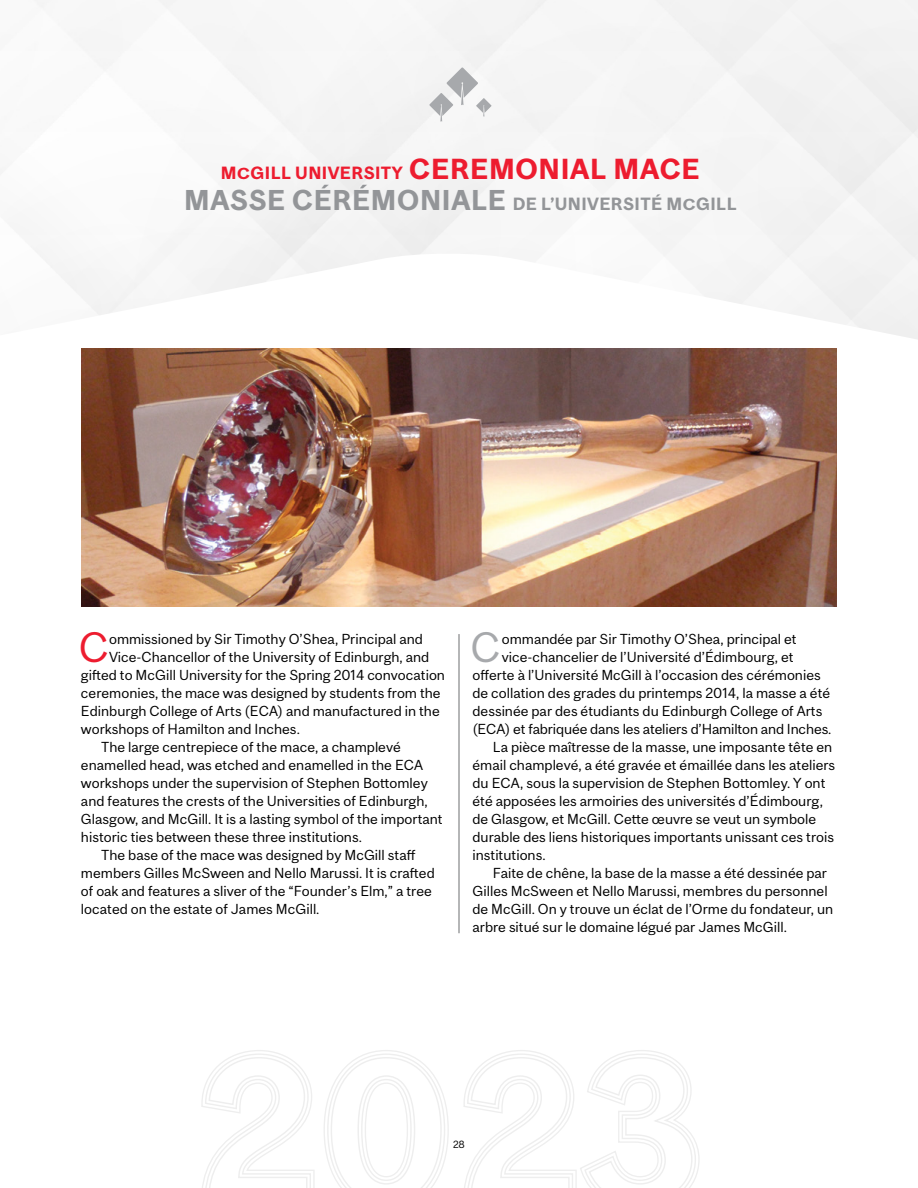
<style>
.page{position:relative;width:918px;height:1188px;background:#fff}
.page>*{position:absolute;margin:0;border:0;box-sizing:border-box;transform-origin:0 0}
.t1{font:39.6px "Mc Gill Sans";color:#ed1c2f}
.t2{font:39.6px "Mc Gill Sans";color:#a7a9ac}
.t3{font:700 16.5px "Mc Gill Sans";letter-spacing:.025em;color:#939598}
.t4{font:700 16.5px "Mc Gill Sans";letter-spacing:.025em;color:#ed1c2f}
.t5{font:13.5px "Mc Gill Sans";color:#000}
.t6{font:9.75px "Mc Gill Sans";color:#000}
.s1{font-size:14.85px}
.s2{font-size:27px}
.s3{font-size:26.7px}
</style>
<div class="page">
<svg style="left:429px;top:68px;width:63px;height:54px"></svg>
<svg style="left:0;top:252px;width:918px;height:97px"></svg>
<hr style="left:459px;top:634px;width:1px;height:299px;background:#6d6e71">
<img style="left:81px;top:349px;width:756px;height:257px">
<svg style="left:201px;top:1050px;width:114px;height:138px"></svg>
<svg style="left:464px;top:1050px;width:236px;height:138px"></svg>
<svg style="left:324px;top:1050px;width:125px;height:138px"></svg>
<div style="left:365px;top:1082px;width:43px;height:95px;border:1px solid #000;border-radius:50%"></div>
<p class="t4" style="left:221px;top:162px;width:480px">M<span class="s1">C</span>GILL UNIVERSITY <span class="s2">CEREMONIAL MACE</span></p>
<p class="t3" style="left:184px;top:194px;width:554px"><span class="s3">MASSE CÉRÉMONIALE</span> DE L’UNIVERSITÉ M<span class="s1">C</span>GILL</p>
<h1 class="t1" style="left:79px;top:623px;width:32px">C</h1>
<p class="t5" style="left:109px;top:631px;width:315px">ommissioned by Sir Timothy O’Shea, Principal and</p>
<p class="t5" style="left:109px;top:649px;width:322px">Vice-Chancellor of the University of Edinburgh, and</p>
<p class="t5" style="left:81px;top:667px;width:366px">gifted to McGill University for the Spring 2014 convocation</p>
<p class="t5" style="left:81px;top:685px;width:361px">ceremonies, the mace was designed by students from the</p>
<p class="t5" style="left:81px;top:703px;width:360px">Edinburgh College of Arts (ECA) and manufactured in the</p>
<p class="t5" style="left:81px;top:721px;width:220px">workshops of Hamilton and Inches.</p>
<p class="t5" style="left:101px;top:739px;width:301px">The large centrepiece of the mace, a champlevé</p>
<p class="t5" style="left:81px;top:757px;width:344px">enamelled head, was etched and enamelled in the ECA</p>
<p class="t5" style="left:81px;top:775px;width:348px">workshops under the supervision of Stephen Bottomley</p>
<p class="t5" style="left:81px;top:793px;width:348px">and features the crests of the Universities of Edinburgh,</p>
<p class="t5" style="left:81px;top:811px;width:363px">Glasgow, and McGill. It is a lasting symbol of the important</p>
<p class="t5" style="left:81px;top:829px;width:283px">historic ties between these three institutions.</p>
<p class="t5" style="left:101px;top:847px;width:316px">The base of the mace was designed by McGill staff</p>
<p class="t5" style="left:81px;top:865px;width:355px">members Gilles McSween and Nello Marussi. It is crafted</p>
<p class="t5" style="left:81px;top:883px;width:352px">of oak and features a sliver of the “Founder’s Elm,” a tree</p>
<p class="t5" style="left:81px;top:901px;width:240px">located on the estate of James McGill.</p>
<h1 class="t2" style="left:470px;top:623px;width:32px">C</h1>
<p class="t5" style="left:502px;top:631px;width:296px">ommandée par Sir Timothy O’Shea, principal et</p>
<p class="t5" style="left:502px;top:649px;width:293px">vice-chancelier de l’Université d’Édimbourg, et</p>
<p class="t5" style="left:472px;top:667px;width:350px">offerte à l’Université McGill à l’occasion des cérémonies</p>
<p class="t5" style="left:472px;top:685px;width:359px">de collation des grades du printemps 2014, la masse a été</p>
<p class="t5" style="left:472px;top:703px;width:351px">dessinée par des étudiants du Edinburgh College of Arts</p>
<p class="t5" style="left:472px;top:721px;width:361px">(ECA) et fabriquée dans les ateliers d’Hamilton and Inches.</p>
<p class="t5" style="left:493px;top:739px;width:341px">La pièce maîtresse de la masse, une imposante tête en</p>
<p class="t5" style="left:472px;top:757px;width:364px">émail champlevé, a été gravée et émaillée dans les ateliers</p>
<p class="t5" style="left:472px;top:775px;width:355px">du ECA, sous la supervision de Stephen Bottomley. Y ont</p>
<p class="t5" style="left:472px;top:793px;width:352px">été apposées les armoiries des universités d’Édimbourg,</p>
<p class="t5" style="left:472px;top:811px;width:345px">de Glasgow, et McGill. Cette œuvre se veut un symbole</p>
<p class="t5" style="left:472px;top:829px;width:363px">durable des liens historiques importants unissant ces trois</p>
<p class="t5" style="left:472px;top:847px;width:75px">institutions.</p>
<p class="t5" style="left:493px;top:865px;width:336px">Faite de chêne, la base de la masse a été dessinée par</p>
<p class="t5" style="left:472px;top:883px;width:357px">Gilles McSween et Nello Marussi, membres du personnel</p>
<p class="t5" style="left:472px;top:901px;width:362px">de McGill. On y trouve un éclat de l’Orme du fondateur, un</p>
<p class="t5" style="left:472px;top:919px;width:316px">arbre situé sur le domaine légué par James McGill.</p>
<p class="t6" style="left:453px;top:1138px;width:13px">28</p>
</div>
